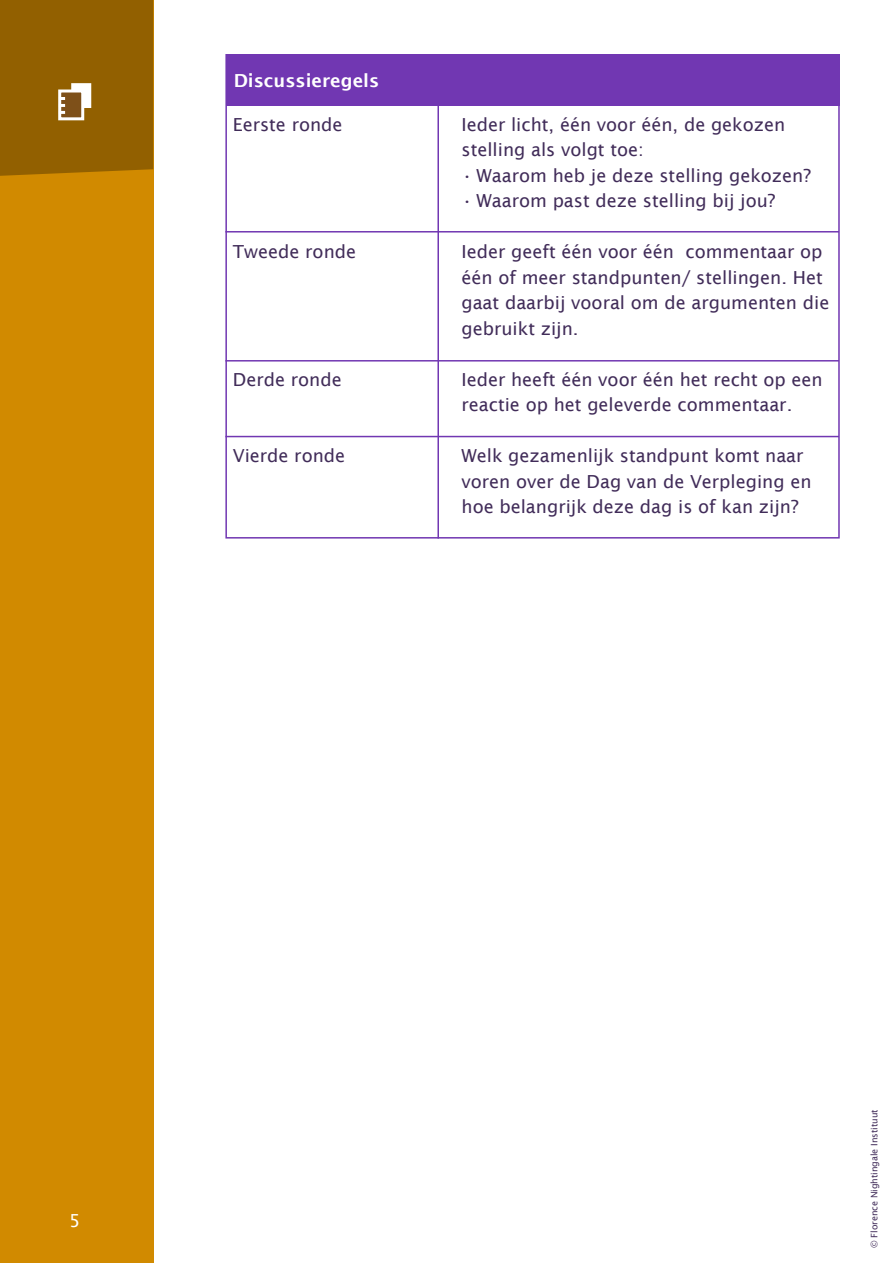
<style>
.page{position:relative;width:893px;height:1263px;background:#fff}
.page>*{position:absolute;margin:0;border:0;box-sizing:border-box;transform-origin:0 0}
.t1{font:18px/25.5px "Lucida Sans";color:#412c59}
.t2{font:600 18px "Lucida Sans";color:#fff}
.t3{font:18px "Lucida Sans";color:#fff}
.t4{font:9px "Lucida Sans";letter-spacing:-.005em;color:#412c59}
</style>
<div class="page">
<div style="left:0;top:0;width:153px;height:1263px;background:#d18a00"></div>
<div style="left:226px;top:55px;width:614px;height:51px;background:#7137b2"></div>
<hr style="left:225px;top:231px;width:614px;height:2px;background:#7137b2">
<hr style="left:225px;top:360px;width:614px;height:2px;background:#7137b2">
<hr style="left:225px;top:436px;width:614px;height:1px;background:#7137b2">
<hr style="left:437px;top:105px;width:2px;height:434px;background:#7137b2">
<div style="left:0;top:0;width:153px;height:176px;background:#926000"></div>
<p class="t2" style="left:234px;top:70px;width:147px">Discussieregels</p>
<p class="t1" style="left:233px;top:111px;width:111px">Eerste ronde</p>
<p class="t1" style="left:461px;top:111px;width:325px">Ieder licht, één voor één, de gekozen stelling als volgt toe:</p>
<p class="t1" style="left:461px;top:162px;width:351px">• Waarom heb je deze stelling gekozen?</p>
<p class="t1" style="left:461px;top:188px;width:316px">• Waarom past deze stelling bij jou?</p>
<p class="t1" style="left:461px;top:239px;width:369px">Ieder geeft één voor één commentaar op één of meer standpunten/ stellingen. Het gaat daarbij vooral om de argumenten die gebruikt zijn.</p>
<p class="t1" style="left:461px;top:366px;width:363px">Ieder heeft één voor één het recht op een reactie op het geleverde commentaar.</p>
<p class="t1" style="left:461px;top:443px;width:352px">Welk gezamenlijk standpunt komt naar voren over de Dag van de Verpleging en hoe belangrijk deze dag is of kan zijn?</p>
<p class="t1" style="left:233px;top:239px;width:125px">Tweede ronde</p>
<p class="t1" style="left:233px;top:366px;width:110px">Derde ronde</p>
<p class="t1" style="left:233px;top:443px;width:114px">Vierde ronde</p>
<p class="t3" style="left:69px;top:1210px;width:13px">5</p>
<p class="t4" style="left:869px;top:1248px;width:140px;rotate:-90deg">© Florence Nightingale Instituut</p>
</div>
